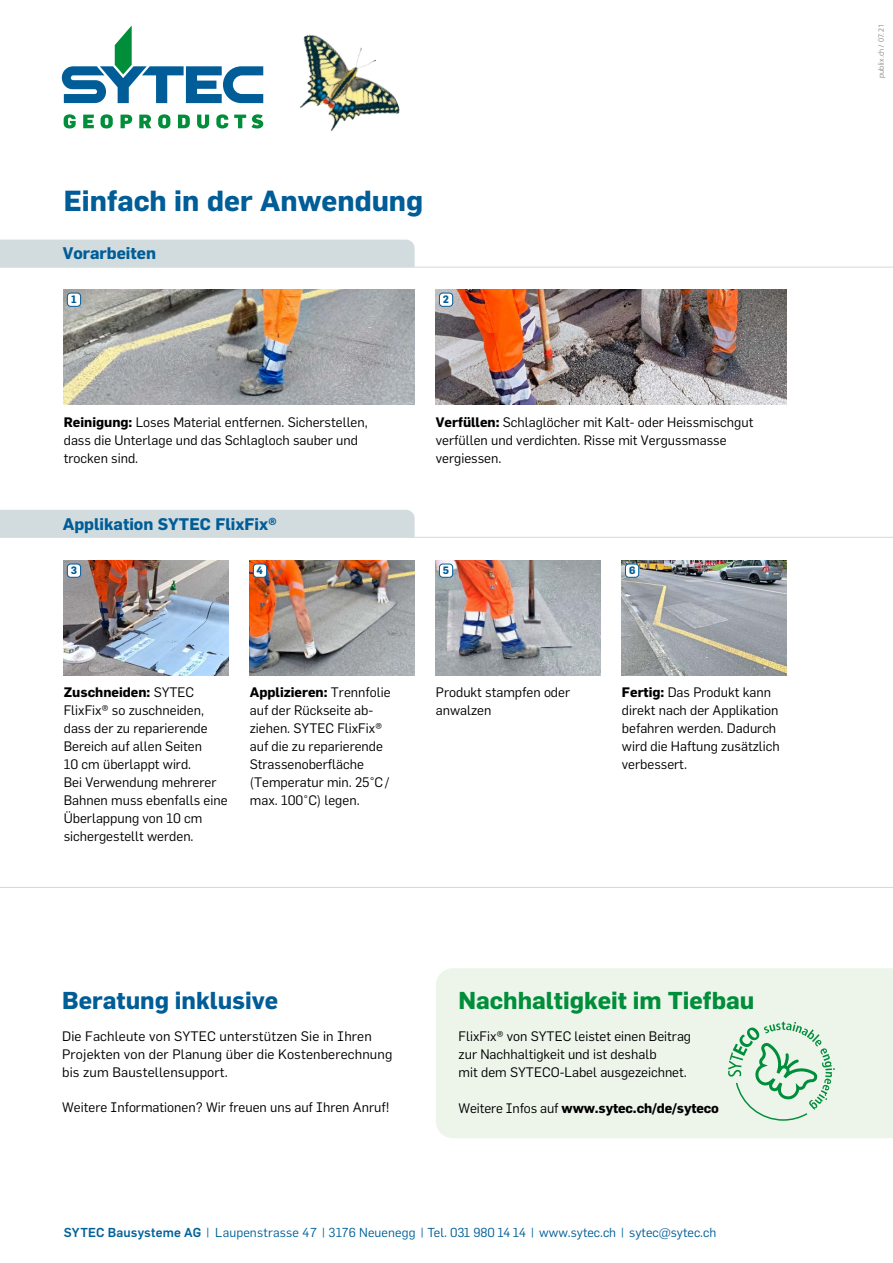
<style>
.page{position:relative;width:893px;height:1263px;background:#fff}
.page>*{position:absolute;margin:0;border:0;box-sizing:border-box;transform-origin:0 0}
.t1{font:700 28.5px "Flama";color:#005d97}
.t2{font:700 24px "Flama";color:#008e3a}
.t3{font:700 24px "Flama";color:#005d97}
.t4{font:700 16.5px "Flama";color:#005d97}
.t5{font:13.5px/18px "Flama";color:#000}
.t6{font:700 13.5px "Flama";letter-spacing:-.01em;color:#000}
.t7{font:12.75px "Flama";color:#005d97}
.t8{font:700 10.5px "Flama";color:#005d97}
.t9{font:300 7.5px "Frutiger LT Pro";letter-spacing:.015em;color:#777874}
.s1{font-weight:700}
.s2{font-weight:400}
.s3{font-weight:500;color:#00629b}
.s4{color:#00629b}
</style>
<div class="page">
<svg style="left:64px;top:114px;width:12px;height:14px"></svg>
<svg style="left:83px;top:115px;width:11px;height:13px"></svg>
<svg style="left:101px;top:114px;width:12px;height:14px"></svg>
<svg style="left:121px;top:115px;width:11px;height:13px"></svg>
<svg style="left:139px;top:115px;width:12px;height:13px"></svg>
<svg style="left:158px;top:114px;width:12px;height:14px"></svg>
<svg style="left:178px;top:115px;width:12px;height:13px"></svg>
<svg style="left:197px;top:115px;width:12px;height:13px"></svg>
<svg style="left:216px;top:114px;width:12px;height:14px"></svg>
<svg style="left:234px;top:114px;width:29px;height:14px"></svg>
<svg style="left:62px;top:25px;width:201px;height:78px"></svg>
<img style="left:299px;top:34px;width:101px;height:98px">
<img style="left:64px;top:290px;width:351px;height:115px">
<div style="left:67px;top:293px;width:14px;height:13px;background:#fff;border-radius:3px"></div>
<div style="left:67px;top:293px;width:14px;height:14px;border:1px solid #005d97;border-radius:3px"></div>
<img style="left:64px;top:560px;width:165px;height:115px">
<div style="left:67px;top:564px;width:14px;height:13px;background:#fff;border-radius:3px"></div>
<div style="left:67px;top:564px;width:14px;height:14px;border:1px solid #005d97;border-radius:3px"></div>
<img style="left:436px;top:560px;width:165px;height:115px">
<div style="left:439px;top:564px;width:14px;height:13px;background:#fff;border-radius:3px"></div>
<div style="left:439px;top:564px;width:14px;height:14px;border:1px solid #005d97;border-radius:3px"></div>
<img style="left:436px;top:290px;width:351px;height:115px">
<div style="left:439px;top:293px;width:14px;height:13px;background:#fff;border-radius:3px"></div>
<div style="left:439px;top:293px;width:14px;height:14px;border:1px solid #005d97;border-radius:3px"></div>
<img style="left:622px;top:560px;width:165px;height:115px">
<div style="left:625px;top:564px;width:14px;height:13px;background:#fff;border-radius:3px"></div>
<div style="left:625px;top:564px;width:14px;height:14px;border:1px solid #005d97;border-radius:3px"></div>
<img style="left:250px;top:560px;width:165px;height:115px">
<div style="left:253px;top:564px;width:14px;height:13px;background:#fff;border-radius:3px"></div>
<div style="left:253px;top:564px;width:14px;height:14px;border:1px solid #005d97;border-radius:3px"></div>
<div style="left:0;top:240px;width:415px;height:27px;background:#d2dcdf"></div>
<hr style="left:0;top:267px;width:893px;height:1px;background:#d2dcdf">
<div style="left:0;top:510px;width:415px;height:27px;background:#d2dcdf"></div>
<hr style="left:0;top:537px;width:893px;height:1px;background:#d2dcdf">
<hr style="left:0;top:887px;width:893px;height:1px;background:#d2dcdf">
<div style="left:436px;top:968px;width:457px;height:170px;background:#edf5eb"></div>
<svg style="left:728px;top:1021px;width:107px;height:100px"></svg>
<h1 class="t1" style="left:64px;top:183px;width:361px">Einfach in der Anwendung</h1>
<p class="t4" style="left:63px;top:243px;width:95px">Vorarbeiten</p>
<p class="t8" style="left:71px;top:293px;width:7px">1</p>
<p class="t8" style="left:443px;top:293px;width:8px">2</p>
<p class="t5" style="left:64px;top:413px;width:306px"><span class="s1">Reinigung:</span> Loses Material entfernen. Sicherstellen, dass die Unterlage und das Schlagloch sauber und trocken sind.</p>
<p class="t5" style="left:436px;top:413px;width:319px"><span class="s1">Verfüllen:</span> Schlaglöcher mit Kalt- oder Heissmischgut verfüllen und verdichten. Risse mit Vergussmasse vergiessen.</p>
<p class="t4" style="left:63px;top:513px;width:216px">Applikation SYTEC FlixFix®</p>
<p class="t8" style="left:71px;top:564px;width:8px">3</p>
<p class="t8" style="left:443px;top:564px;width:8px">5</p>
<p class="t8" style="left:257px;top:564px;width:8px">4</p>
<p class="t8" style="left:629px;top:564px;width:8px">6</p>
<p class="t5" style="left:64px;top:683px;width:165px"><span class="s1">Zuschneiden:</span> SYTEC<br>FlixFix® so zuschneiden, dass der zu reparierende<br>Bereich auf allen Seiten<br>10 cm überlappt wird.<br>Bei Verwendung mehrerer<br>Bahnen muss ebenfalls eine<br>Überlappung von 10 cm sichergestellt werden.</p>
<p class="t5" style="left:250px;top:683px;width:142px"><span class="s1">Applizieren:</span> Trennfolie auf der Rückseite ab&shy;ziehen. SYTEC FlixFix® auf die zu reparierende<br>Strassenoberfläche (Temperatur min. 25°C/ max. 100°C) legen.</p>
<p class="t5" style="left:436px;top:683px;width:136px">Produkt stampfen oder anwalzen</p>
<p class="t5" style="left:622px;top:683px;width:159px"><span class="s1">Fertig:</span> Das Produkt kann direkt nach der Applikation befahren werden. Dadurch wird die Haftung zusätzlich verbessert.</p>
<h2 class="t3" style="left:62px;top:986px;width:218px">Beratung inklusive</h2>
<p class="t5" style="left:62px;top:1027px;width:332px">Die Fachleute von SYTEC unterstützen Sie in Ihren<br>Projekten von der Planung über die Kostenberechnung bis zum Baustellensupport.</p>
<p class="t5" style="left:62px;top:1098px;width:329px">Weitere Informationen? Wir freuen uns auf Ihren Anruf!</p>
<h2 class="t2" style="left:459px;top:986px;width:297px">Nachhaltigkeit im Tiefbau</h2>
<p class="t5" style="left:459px;top:1027px;width:234px">FlixFix® von SYTEC leistet einen Beitrag zur Nachhaltigkeit und ist deshalb<br>mit dem SYTECO-Label ausgezeichnet.</p>
<p class="t6" style="left:459px;top:1100px;width:262px"><span class="s2">Weitere Infos auf</span> www.sytec.ch/de/syteco</p>
<p class="t7" style="left:64px;top:1225px;width:654px"><span class="s3">SYTEC Bausysteme AG</span> <span class="s4">| Laupenstrasse 47 | 3176 Neuenegg |</span> Tel. 031 980 14 14 <span class="s4">|</span> www.sytec.ch <span class="s4">|</span> sytec@sytec.ch</p>
<p class="t9" style="left:877px;top:78px;width:56px;rotate:-90deg">publix.ch / 07.21</p>
</div>
